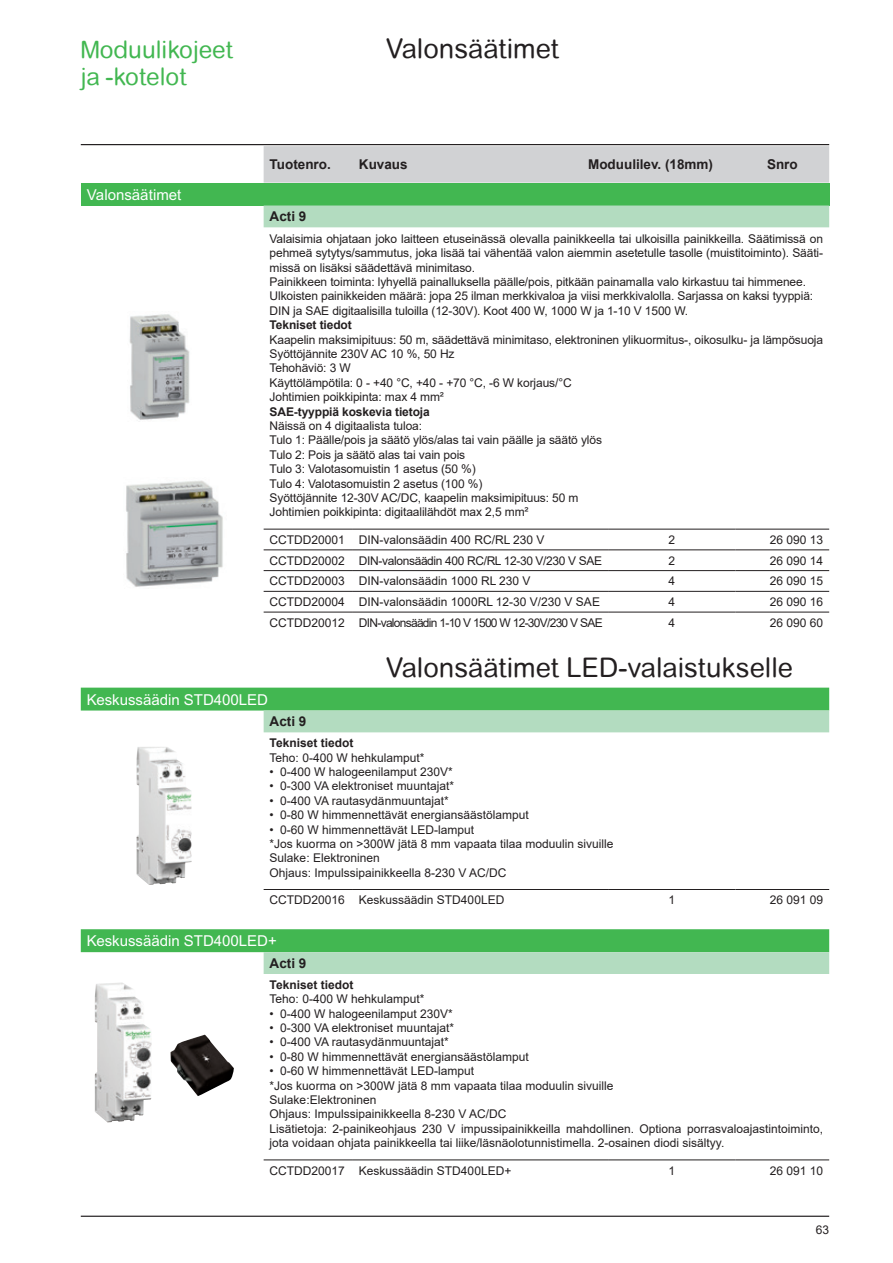
<style>
.page{position:relative;width:893px;height:1263px;background:#fff}
.page>*{position:absolute;margin:0;border:0;box-sizing:border-box;transform-origin:0 0}
._0_TitleLev1{font:27px "Arial Rounded MT";color:#231f20}
.t1{font:24px/27px "Arial Rounded MT";color:#42b751}
.Otsikko_taulukko{font:15px "Arial MT Pro";color:#fff}
.t2{font:700 13.5px "Arial";color:#231f20}
.Tuotenro{font:12px/14.4px "Arial";color:#231f20}
.t3{font:700 12px "Arial";letter-spacing:-.01em;color:#231f20}
.Snro{font:12px "Arial";color:#231f20}
.Tuotenro-2{font:12px "Arial";letter-spacing:-.06em;color:#231f20}
.Tuotenro-3{font:12px "Arial";letter-spacing:-.03em;color:#231f20}
</style>
<div class="page">
<hr style="left:81px;top:144px;width:748px;height:1px;background:#231f20">
<hr style="left:81px;top:1215px;width:748px;height:2px;background:#231f20">
<svg style="left:81px;top:929px;width:748px;height:45px;background:#83cd8f"></svg>
<hr style="left:264px;top:1159px;width:89px;height:1px;background:#231f20">
<hr style="left:353px;top:1159px;width:255px;height:1px;background:#231f20">
<hr style="left:608px;top:1159px;width:128px;height:1px;background:#231f20">
<hr style="left:736px;top:1159px;width:93px;height:1px;background:#231f20">
<hr style="left:264px;top:529px;width:89px;height:1px;background:#231f20">
<hr style="left:353px;top:529px;width:255px;height:1px;background:#231f20">
<hr style="left:608px;top:529px;width:128px;height:1px;background:#231f20">
<hr style="left:736px;top:529px;width:93px;height:1px;background:#231f20">
<hr style="left:264px;top:549px;width:89px;height:1px;background:#231f20">
<hr style="left:353px;top:549px;width:255px;height:1px;background:#231f20">
<hr style="left:608px;top:549px;width:128px;height:1px;background:#231f20">
<hr style="left:736px;top:549px;width:93px;height:1px;background:#231f20">
<hr style="left:264px;top:570px;width:89px;height:1px;background:#231f20">
<hr style="left:353px;top:570px;width:255px;height:1px;background:#231f20">
<hr style="left:608px;top:570px;width:128px;height:1px;background:#231f20">
<hr style="left:736px;top:570px;width:93px;height:1px;background:#231f20">
<hr style="left:264px;top:591px;width:89px;height:1px;background:#231f20">
<hr style="left:353px;top:591px;width:255px;height:1px;background:#231f20">
<hr style="left:608px;top:591px;width:128px;height:1px;background:#231f20">
<hr style="left:736px;top:591px;width:93px;height:1px;background:#231f20">
<hr style="left:264px;top:612px;width:89px;height:1px;background:#231f20">
<hr style="left:353px;top:612px;width:255px;height:1px;background:#231f20">
<hr style="left:608px;top:612px;width:128px;height:1px;background:#231f20">
<hr style="left:736px;top:612px;width:93px;height:1px;background:#231f20">
<div style="left:264px;top:146px;width:565px;height:37px;background:#d1d2d4"></div>
<div style="left:81px;top:183px;width:748px;height:23px;background:#42b751"></div>
<div style="left:264px;top:206px;width:565px;height:21px;background:#b3dcc0"></div>
<svg style="left:81px;top:688px;width:748px;height:44px;background:#82cd8f"></svg>
<hr style="left:264px;top:889px;width:89px;height:1px;background:#231f20">
<hr style="left:353px;top:889px;width:255px;height:1px;background:#231f20">
<hr style="left:608px;top:889px;width:128px;height:1px;background:#231f20">
<hr style="left:736px;top:889px;width:93px;height:1px;background:#231f20">
<img style="left:129px;top:314px;width:61px;height:106px">
<img style="left:126px;top:480px;width:97px;height:107px">
<img style="left:136px;top:747px;width:29px;height:138px">
<img style="left:95px;top:983px;width:25px;height:139px">
<img style="left:170px;top:1034px;width:64px;height:62px">
<h2 class="t1" style="left:81px;top:36px;width:154px">Moduulikojeet ja -kotelot</h2>
<p class="Otsikko_taulukko" style="left:87px;top:186px;width:96px">Valonsäätimet</p>
<p class="_0_TitleLev1" style="left:386px;top:30px;width:174px">Valonsäätimet</p>
<p class="t2" style="left:270px;top:155px;width:63px">Tuotenro.</p>
<p class="t2" style="left:359px;top:155px;width:50px">Kuvaus</p>
<p class="t2" style="left:588px;top:155px;width:127px">Moduulilev. (18mm)</p>
<p class="t2" style="left:767px;top:155px;width:32px">Snro</p>
<p class="t2" style="left:270px;top:207px;width:38px">Acti 9</p>
<p class="Tuotenro" style="left:270px;top:231px;width:555px;text-align:justify">Valaisimia ohjataan joko laitteen etuseinässä olevalla painikkeella tai ulkoisilla painikkeilla. Säätimissä on pehmeä sytytys/sammutus, joka lisää tai vähentää valon aiemmin asetetulle tasolle (muistitoiminto). Sääti&shy;missä on lisäksi säädettävä minimitaso.</p>
<p class="Tuotenro" style="left:270px;top:274px;width:538px">Painikkeen toiminta: lyhyellä painalluksella päälle/pois, pitkään painamalla valo kirkastuu tai himmenee.</p>
<p class="Tuotenro" style="left:270px;top:289px;width:545px">Ulkoisten painikkeiden määrä: jopa 25 ilman merkkivaloa ja viisi merkkivalolla. Sarjassa on kaksi tyyppiä:</p>
<p class="Tuotenro" style="left:270px;top:303px;width:420px">DIN ja SAE digitaalisilla tuloilla (12-30V). Koot 400 W, 1000 W ja 1-10 V 1500 W.</p>
<p class="t3" style="left:270px;top:316px;width:84px">Tekniset tiedot</p>
<p class="Tuotenro" style="left:270px;top:332px;width:555px">Kaapelin maksimipituus: 50 m, säädettävä minimitaso, elektroninen ylikuormitus-, oikosulku- ja lämpösuoja</p>
<p class="Tuotenro" style="left:270px;top:346px;width:186px">Syöttöjännite 230V AC 10 %, 50 Hz</p>
<p class="Tuotenro" style="left:270px;top:361px;width:83px">Tehohäviö: 3 W</p>
<p class="Tuotenro" style="left:270px;top:375px;width:304px">Käyttölämpötila: 0 - +40 °C, +40 - +70 °C, -6 W korjaus/°C</p>
<p class="Tuotenro" style="left:270px;top:390px;width:176px">Johtimien poikkipinta: max 4 mm²</p>
<p class="t3" style="left:270px;top:403px;width:162px">SAE-tyyppiä koskevia tietoja</p>
<p class="Tuotenro" style="left:270px;top:418px;width:154px">Näissä on 4 digitaalista tuloa:</p>
<p class="Tuotenro" style="left:270px;top:433px;width:334px">Tulo 1: Päälle/pois ja säätö ylös/alas tai vain päälle ja säätö ylös</p>
<p class="Tuotenro" style="left:270px;top:447px;width:197px">Tulo 2: Pois ja säätö alas tai vain pois</p>
<p class="Tuotenro" style="left:270px;top:462px;width:208px">Tulo 3: Valotasomuistin 1 asetus (50 %)</p>
<p class="Tuotenro" style="left:270px;top:476px;width:214px">Tulo 4: Valotasomuistin 2 asetus (100 %)</p>
<p class="Tuotenro" style="left:270px;top:490px;width:310px">Syöttöjännite 12-30V AC/DC, kaapelin maksimipituus: 50 m</p>
<p class="Tuotenro" style="left:270px;top:505px;width:260px">Johtimien poikkipinta: digitaalilähdöt max 2,5 mm²</p>
<p class="Tuotenro" style="left:270px;top:532px;width:77px">CCTDD20001</p>
<p class="Tuotenro" style="left:359px;top:532px;width:187px">DIN-valonsäädin 400 RC/RL 230 V</p>
<p class="Tuotenro" style="left:668px;top:532px;width:8px">2</p>
<p class="Snro" style="left:770px;top:531px;width:55px">26 090 13</p>
<p class="Tuotenro" style="left:270px;top:553px;width:77px">CCTDD20002</p>
<p class="Tuotenro-3" style="left:359px;top:552px;width:245px">DIN-valonsäädin 400 RC/RL 12-30 V/230 V SAE</p>
<p class="Tuotenro" style="left:668px;top:553px;width:8px">2</p>
<p class="Snro" style="left:770px;top:552px;width:55px">26 090 14</p>
<p class="Tuotenro" style="left:270px;top:574px;width:77px">CCTDD20003</p>
<p class="Tuotenro" style="left:359px;top:574px;width:173px">DIN-valonsäädin 1000 RL 230 V</p>
<p class="Tuotenro" style="left:668px;top:574px;width:8px">4</p>
<p class="Snro" style="left:770px;top:573px;width:55px">26 090 15</p>
<p class="Tuotenro" style="left:270px;top:595px;width:77px">CCTDD20004</p>
<p class="Tuotenro" style="left:359px;top:595px;width:243px">DIN-valonsäädin 1000RL 12-30 V/230 V SAE</p>
<p class="Tuotenro" style="left:668px;top:595px;width:8px">4</p>
<p class="Snro" style="left:770px;top:594px;width:55px">26 090 16</p>
<p class="Tuotenro" style="left:270px;top:615px;width:77px">CCTDD20012</p>
<p class="Tuotenro-2" style="left:359px;top:614px;width:245px">DIN-valonsäädin 1-10 V 1500 W 12-30V/230 V SAE</p>
<p class="Tuotenro" style="left:668px;top:615px;width:8px">4</p>
<p class="Snro" style="left:770px;top:614px;width:55px">26 090 60</p>
<p class="_0_TitleLev1" style="left:386px;top:649px;width:408px">Valonsäätimet LED-valaistukselle</p>
<p class="Otsikko_taulukko" style="left:87px;top:691px;width:183px">Keskussäädin STD400LED</p>
<p class="t2" style="left:270px;top:712px;width:38px">Acti 9</p>
<p class="t3" style="left:270px;top:734px;width:85px">Tekniset tiedot</p>
<p class="Tuotenro" style="left:270px;top:750px;width:156px">Teho: 0-400 W hehkulamput*</p>
<p class="Tuotenro" style="left:270px;top:764px;width:185px">• 0-400 W halogeenilamput 230V*</p>
<p class="Tuotenro" style="left:270px;top:779px;width:186px">• 0-300 VA elektroniset muuntajat*</p>
<p class="Tuotenro" style="left:270px;top:793px;width:181px">• 0-400 VA rautasydänmuuntajat*</p>
<p class="Tuotenro" style="left:270px;top:808px;width:261px">• 0-80 W himmennettävät energiansäästölamput</p>
<p class="Tuotenro" style="left:270px;top:822px;width:206px">• 0-60 W himmennettävät LED-lamput</p>
<p class="Tuotenro" style="left:270px;top:836px;width:345px">*Jos kuorma on &gt;300W jätä 8 mm vapaata tilaa moduulin sivuille</p>
<p class="Tuotenro" style="left:270px;top:851px;width:112px">Sulake: Elektroninen</p>
<p class="Tuotenro" style="left:270px;top:865px;width:238px">Ohjaus: Impulssipainikkeella 8-230 V AC/DC</p>
<p class="Tuotenro" style="left:270px;top:893px;width:77px">CCTDD20016</p>
<p class="Tuotenro" style="left:359px;top:893px;width:147px">Keskussäädin STD400LED</p>
<p class="Tuotenro" style="left:668px;top:893px;width:8px">1</p>
<p class="Snro" style="left:770px;top:892px;width:55px">26 091 09</p>
<p class="Otsikko_taulukko" style="left:87px;top:932px;width:192px">Keskussäädin STD400LED+</p>
<p class="t2" style="left:270px;top:954px;width:38px">Acti 9</p>
<p class="t3" style="left:270px;top:976px;width:85px">Tekniset tiedot</p>
<p class="Tuotenro" style="left:270px;top:992px;width:156px">Teho: 0-400 W hehkulamput*</p>
<p class="Tuotenro" style="left:270px;top:1006px;width:185px">• 0-400 W halogeenilamput 230V*</p>
<p class="Tuotenro" style="left:270px;top:1020px;width:186px">• 0-300 VA elektroniset muuntajat*</p>
<p class="Tuotenro" style="left:270px;top:1035px;width:181px">• 0-400 VA rautasydänmuuntajat*</p>
<p class="Tuotenro" style="left:270px;top:1049px;width:261px">• 0-80 W himmennettävät energiansäästölamput</p>
<p class="Tuotenro" style="left:270px;top:1064px;width:206px">• 0-60 W himmennettävät LED-lamput</p>
<p class="Tuotenro" style="left:270px;top:1078px;width:345px">*Jos kuorma on &gt;300W jätä 8 mm vapaata tilaa moduulin sivuille</p>
<p class="Tuotenro" style="left:270px;top:1092px;width:108px">Sulake:Elektroninen</p>
<p class="Tuotenro" style="left:270px;top:1107px;width:238px">Ohjaus: Impulssipainikkeella 8-230 V AC/DC</p>
<p class="Tuotenro" style="left:270px;top:1121px;width:555px">Lisätietoja: 2-painikeohjaus 230 V impussipainikkeilla mahdollinen. Optiona porrasvaloajastintoiminto, jota voidaan ohjata painikkeella tai liike/läsnäolotunnistimella. 2-osainen diodi sisältyy.</p>
<p class="Tuotenro" style="left:270px;top:1163px;width:77px">CCTDD20017</p>
<p class="Tuotenro" style="left:359px;top:1163px;width:154px">Keskussäädin STD400LED+</p>
<p class="Tuotenro" style="left:668px;top:1163px;width:8px">1</p>
<p class="Snro" style="left:770px;top:1162px;width:55px">26 091 10</p>
<p class="Tuotenro" style="left:816px;top:1222px;width:15px">63</p>
</div>
